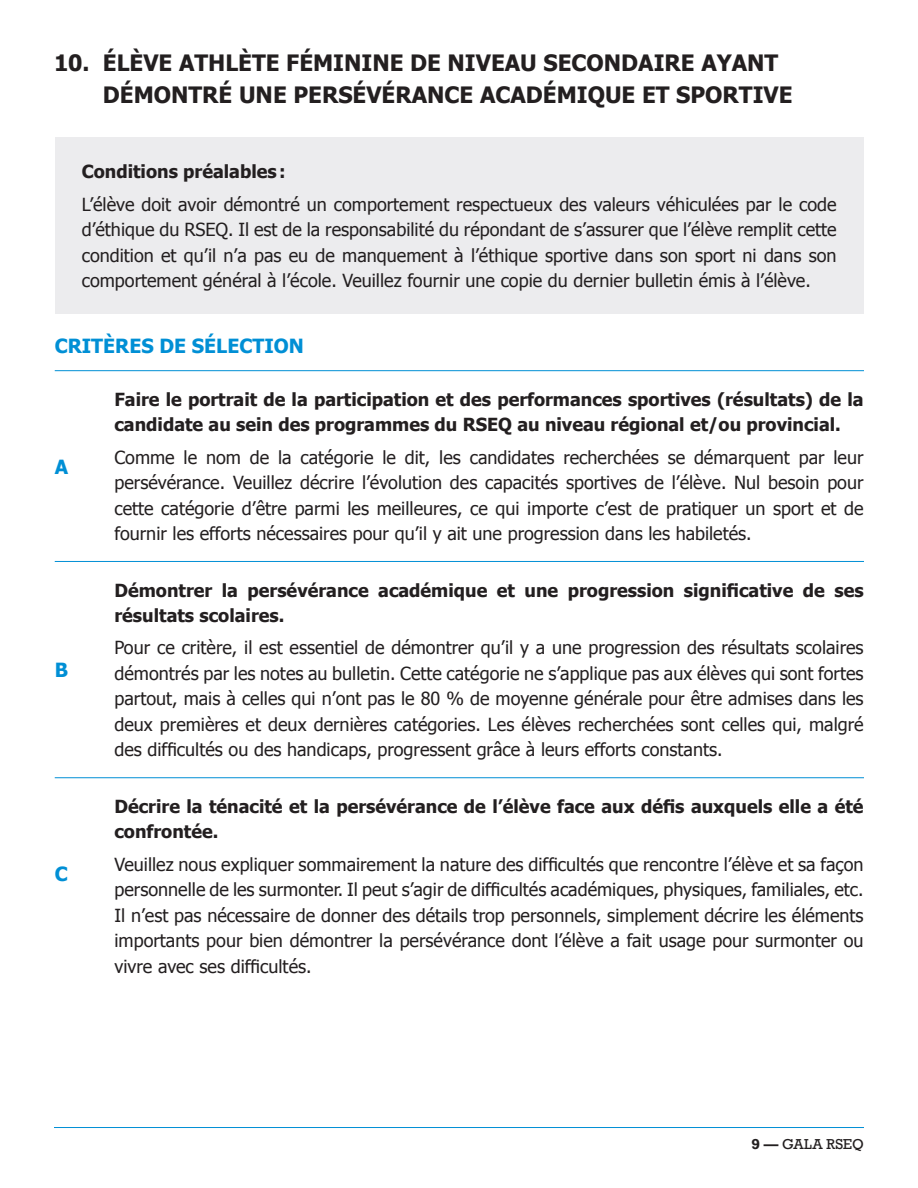
<style>
.page{position:relative;width:918px;height:1188px;background:#fff}
.page>*{position:absolute;margin:0;border:0;box-sizing:border-box;transform-origin:0 0}
.t1{font:700 22.5px/31.5px "Tahoma";color:#231f20}
.t2{font:700 19.5px "Tahoma";color:#008fd5}
.t3{font:18px/25.5px "Tahoma";color:#231f20;text-align:justify}
.t4{font:700 18px/25.5px "Tahoma";color:#231f20}
.t5{font:13.5px "Rockwell";color:#231f20}
.s1{font-weight:700}
</style>
<div class="page">
<hr style="left:54px;top:1127px;width:810px;height:1px;background:#008fd5">
<div style="left:55px;top:138px;width:809px;height:176px;background:#ececee"></div>
<hr style="left:55px;top:370px;width:809px;height:1px;background:#008fd5">
<hr style="left:55px;top:561px;width:809px;height:1px;background:#008fd5">
<hr style="left:55px;top:777px;width:809px;height:1px;background:#008fd5">
<p class="t1" style="left:103px;top:49px;width:691px;text-indent:-49px">10. ÉLÈVE ATHLÈTE FÉMININE DE NIVEAU SECONDAIRE AYANT<br>DÉMONTRÉ UNE PERSÉVÉRANCE ACADÉMIQUE ET SPORTIVE</p>
<p class="t4" style="left:82px;top:160px;width:205px">Conditions préalables :</p>
<p class="t3" style="left:82px;top:191px;width:756px">L’élève doit avoir démontré un comportement respectueux des valeurs véhiculées par le code d’éthique du RSEQ. Il est de la responsabilité du répondant de s’assurer que l’élève remplit cette condition et qu’il n’a pas eu de manquement à l’éthique sportive dans son sport ni dans son comportement général à l’école. Veuillez fournir une copie du dernier bulletin émis à l’élève.</p>
<p class="t2" style="left:55px;top:337px;width:251px">CRITÈRES DE SÉLECTION</p>
<p class="t2" style="left:55px;top:458px;width:15px">A</p>
<p class="t2" style="left:55px;top:661px;width:15px">B</p>
<p class="t2" style="left:55px;top:865px;width:15px">C</p>
<p class="t4" style="left:114px;top:388px;width:751px">Faire le portrait de la participation et des performances sportives (résultats) de la candidate au sein des programmes du RSEQ au niveau régional et/ou provincial.</p>
<p class="t3" style="left:114px;top:443px;width:751px">Comme le nom de la catégorie le dit, les candidates recherchées se démarquent par leur persévérance. Veuillez décrire l’évolution des capacités sportives de l’élève. Nul besoin pour cette catégorie d’être parmi les meilleures, ce qui importe c’est de pratiquer un sport et de fournir les efforts nécessaires pour qu’il y ait une progression dans les habiletés.</p>
<p class="t4" style="left:114px;top:576px;width:751px">Démontrer la persévérance académique et une progression significative de ses résultats scolaires.</p>
<p class="t3" style="left:114px;top:634px;width:751px">Pour ce critère, il est essentiel de démontrer qu’il y a une progression des résultats scolaires démontrés par les notes au bulletin. Cette catégorie ne s’applique pas aux élèves qui sont fortes partout, mais à celles qui n’ont pas le 80 % de moyenne générale pour être admises dans les deux premières et deux dernières catégories. Les élèves recherchées sont celles qui, malgré des difficultés ou des handicaps, progressent grâce à leurs efforts constants.</p>
<p class="t4" style="left:114px;top:792px;width:751px">Décrire la ténacité et la persévérance de l’élève face aux défis auxquels elle a été confrontée.</p>
<p class="t3" style="left:114px;top:851px;width:751px">Veuillez nous expliquer sommairement la nature des difficultés que rencontre l’élève et sa façon personnelle de les surmonter. Il peut s’agir de difficultés académiques, physiques, familiales, etc.<br>Il n’est pas nécessaire de donner des détails trop personnels, simplement décrire les éléments importants pour bien démontrer la persévérance dont l’élève a fait usage pour surmonter ou vivre avec ses difficultés.</p>
<p class="t5" style="left:752px;top:1138px;width:114px"><span class="s1">9 —</span> GALA RSEQ</p>
</div>
